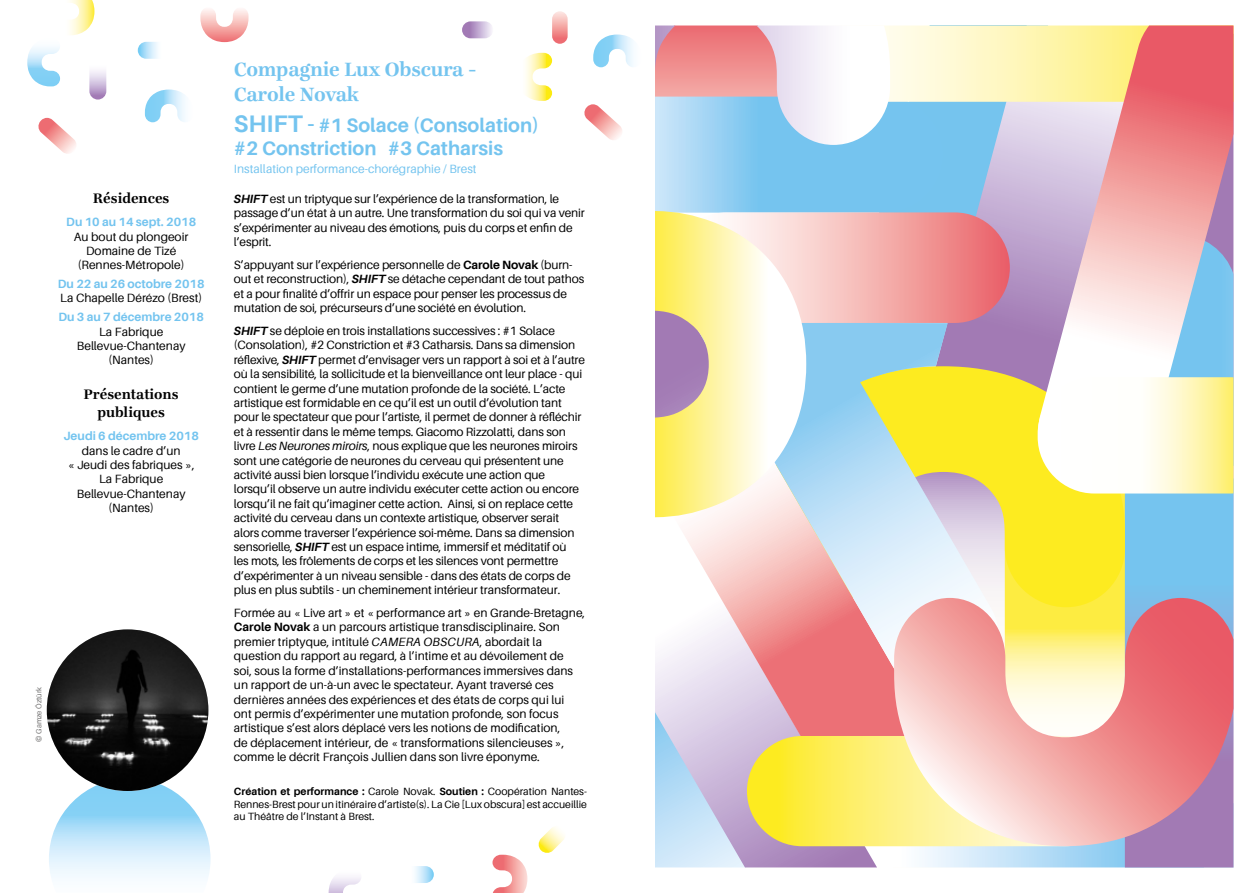
<style>
.page{position:relative;width:1259px;height:893px;background:#fff}
.page>*{position:absolute;margin:0;border:0;box-sizing:border-box;transform-origin:0 0}
.t1{font:700 21px/25.5px "Ingeborg";letter-spacing:-.015em;color:#74c4ef}
.t2{font:700 19.5px/22.5px "Aileron";color:#74c4ef}
.t3{font:700 15px/18px "Ingeborg";color:#000;text-align:center}
.t4{font:12px/14.4px "Aileron";letter-spacing:-.01em;color:#000}
.t5{font:700 12px "Aileron";color:#74c4ef}
.t6{font:12px "Aileron";color:#74c4ef}
.t7{font:10.5px/12.6px "Aileron";color:#000;text-align:justify}
.t8{font:7.5px "Aileron";color:#706f6f}
.s1{font-size:24px}
.s2{font-weight:700;font-style:italic}
.s3{font-weight:700}
.s4{font-style:italic}
</style>
<div class="page">
<svg style="left:49px;top:778px;width:161px;height:100px"></svg>
<img style="left:47px;top:629px;width:161px;height:162px;border-radius:81px">
<svg style="left:328px;top:877px;width:33px;height:16px"></svg>
<svg style="left:492px;top:855px;width:35px;height:38px"></svg>
<svg style="left:403px;top:866px;width:31px;height:17px"></svg>
<svg style="left:538px;top:827px;width:27px;height:26px"></svg>
<svg style="left:552px;top:11px;width:15px;height:33px"></svg>
<svg style="left:593px;top:35px;width:40px;height:32px"></svg>
<svg style="left:145px;top:90px;width:40px;height:32px"></svg>
<svg style="left:526px;top:53px;width:26px;height:48px"></svg>
<svg style="left:200px;top:9px;width:48px;height:33px"></svg>
<svg style="left:584px;top:104px;width:38px;height:36px"></svg>
<svg style="left:89px;top:51px;width:17px;height:49px"></svg>
<svg style="left:27px;top:0;width:67px;height:86px"></svg>
<svg style="left:38px;top:118px;width:38px;height:36px"></svg>
<svg style="left:138px;top:42px;width:31px;height:17px"></svg>
<svg style="left:462px;top:21px;width:31px;height:17px"></svg>
<svg style="left:655px;top:26px;width:578px;height:841px;background:#ddc8b7"></svg>
<p class="t3" style="left:93px;top:190px;width:78px">Résidences</p>
<p class="t5" style="left:66px;top:215px;width:131px">Du 10 au 14 sept. 2018</p>
<p class="t4" style="left:74px;top:229px;width:116px;text-align:center">Au bout du plongeoir<br>Domaine de Tizé (Rennes-Métropole)</p>
<p class="t5" style="left:58px;top:277px;width:148px">Du 22 au 26 octobre 2018</p>
<p class="t4" style="left:60px;top:291px;width:144px">La Chapelle Dérézo (Brest)</p>
<p class="t5" style="left:58px;top:310px;width:147px">Du 3 au 7 décembre 2018</p>
<p class="t4" style="left:77px;top:324px;width:110px;text-align:center">La Fabrique<br>Bellevue-Chantenay (Nantes)</p>
<p class="t3" style="left:84px;top:386px;width:97px">Présentations publiques</p>
<p class="t5" style="left:63px;top:429px;width:137px">Jeudi 6 décembre 2018</p>
<p class="t4" style="left:68px;top:443px;width:128px;text-align:center">dans le cadre d’un<br>« Jeudi des fabriques »,<br>La Fabrique<br>Bellevue-Chantenay (Nantes)</p>
<p class="t8" style="left:35px;top:742px;width:56px;rotate:-90deg">© Gamze Öztürk</p>
<h1 class="t1" style="left:234px;top:56px;width:244px">Compagnie Lux Obscura -<br>Carole Novak</h1>
<h2 class="t2" style="left:234px;top:114px;width:307px"><span class="s1">SHIFT -</span> #1 Solace (Consolation) #2 Constriction #3 Catharsis</h2>
<p class="t6" style="left:234px;top:163px;width:244px">Installation performance-chorégraphie / Brest</p>
<p class="t4" style="left:234px;top:191px;width:352px"><span class="s2">SHIFT</span> est un triptyque sur l’expérience de la transformation, le passage d’un état à un autre. Une transformation du soi qui va venir s’expérimenter au niveau des émotions, puis du corps et enfin de l’esprit.</p>
<p class="t4" style="left:234px;top:258px;width:352px">S’appuyant sur l’expérience personnelle de <span class="s3">Carole Novak</span> (burn&shy;out et reconstruction), <span class="s2">SHIFT</span> se détache cependant de tout pathos et a pour finalité d’offrir un espace pour penser les processus de mutation de soi, précurseurs d’une société en évolution.</p>
<p class="t4" style="left:234px;top:324px;width:352px"><span class="s2">SHIFT</span> se déploie en trois installations successives : #1 Solace (Consolation), #2 Constriction et #3 Catharsis. Dans sa dimension réflexive, <span class="s2">SHIFT</span> permet d’envisager vers un rapport à soi et à l’autre où la sensibilité, la sollicitude et la bienveillance ont leur place - qui contient le germe d’une mutation profonde de la société. L’acte artistique est formidable en ce qu’il est un outil d’évolution tant pour le spectateur que pour l’artiste, il permet de donner à réfléchir et à ressentir dans le même temps. Giacomo Rizzolatti, dans son livre <span class="s4">Les Neurones miroirs</span>, nous explique que les neurones miroirs sont une catégorie de neurones du cerveau qui présentent une activité aussi bien lorsque l’individu exécute une action que lorsqu’il observe un autre individu exécuter cette action ou encore lorsqu’il ne fait qu’imaginer cette action. Ainsi, si on replace cette activité du cerveau dans un contexte artistique, observer serait alors comme traverser l’expérience soi-même. Dans sa dimension sensorielle, <span class="s2">SHIFT</span> est un espace intime, immersif et méditatif où<br>les mots, les frôlements de corps et les silences vont permettre d’expérimenter à un niveau sensible - dans des états de corps de plus en plus subtils - un cheminement intérieur transformateur.</p>
<p class="t4" style="left:234px;top:606px;width:353px">Formée au « Live art » et « performance art » en Grande-Bretagne, <span class="s3">Carole Novak</span> a un parcours artistique transdisciplinaire. Son premier triptyque, intitulé <span class="s4">CAMERA OBSCURA</span>, abordait la question du rapport au regard, à l’intime et au dévoilement de<br>soi, sous la forme d’installations-performances immersives dans un rapport de un-à-un avec le spectateur. Ayant traversé ces dernières années des expériences et des états de corps qui lui ont permis d’expérimenter une mutation profonde, son focus artistique s’est alors déplacé vers les notions de modification,<br>de déplacement intérieur, de « transformations silencieuses », comme le décrit François Jullien dans son livre éponyme.</p>
<p class="t7" style="left:234px;top:785px;width:354px"><span class="s3">Création et performance :</span> Carole Novak. <span class="s3">Soutien :</span> Coopération Nantes-Rennes-Brest pour un itinéraire d’artiste(s). La Cie [Lux obscura] est accueillie au Théâtre de l’Instant à Brest.</p>
</div>
